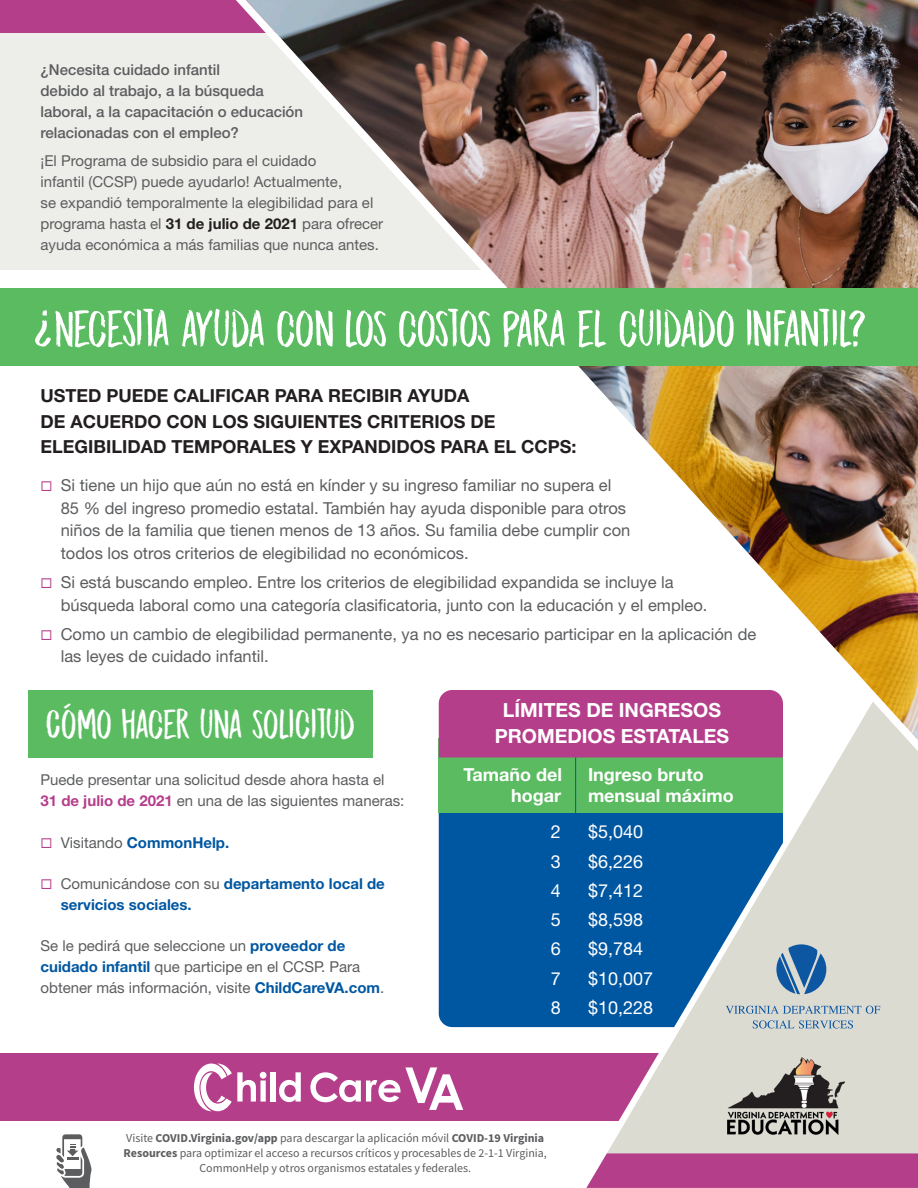
<style>
.page{position:relative;width:918px;height:1188px;background:#fff}
.page>*{position:absolute;margin:0;border:0;box-sizing:border-box;transform-origin:0 0}
.t1{font:52.5px "DK Midnight Chalker";letter-spacing:-.03em;color:#fff}
.t2{font:42px "DK Midnight Chalker";letter-spacing:-.03em;color:#fff}
.t3{font:700 19.5px/25.5px "Helvetica Neue LT Std";color:#fff;text-align:center}
.t4{font:700 18px/25.5px "Helvetica Neue LT Std";color:#231f20}
.t5{font:18px "Helvetica Neue LT Std";color:#fff}
.t6{font:700 18px "Helvetica Neue LT Std";color:#fff}
.t7{font:16.5px/22.5px "Helvetica Neue LT Std";color:#5c5d5f}
.t8{font:15px/21px "Helvetica Neue LT Std";color:#5c5d5f}
.t9{font:500 15px/21px "Helvetica Neue LT Std";color:#5c5d5f}
.t10{font:700 15px/21px "Helvetica Neue LT Std";color:#0057a1}
.t11{font:12px/15px "Source Sans Variable";color:#5c5d5f;text-align:center}
.s1{font-weight:700;color:#231f20}
.s2{font-weight:700;color:#b53e8b}
.s3{font-weight:400;color:#5c5d5f}
.s4{font-weight:700;color:#0057a1}
.s5{font-family:"Source Sans Pro";font-weight:700}
</style>
<div class="page">
<div style="left:0;top:1053px;width:918px;height:67px;background:#b53e8b"></div>
<div style="left:439px;top:813px;width:147px;height:214px;background:#0057a1"></div>
<div style="left:0;top:0;width:321px;height:42px;background:#b53e8b"></div>
<div style="left:0;top:34px;width:568px;height:236px;background:#edede9"></div>
<svg style="left:586px;top:786px;width:332px;height:367px;background:#97aec2"></svg>
<div style="left:439px;top:738px;width:344px;height:75px;background:#5abb60"></div>
<svg style="left:586px;top:1153px;width:332px;height:35px;background:#b7468f"></svg>
<img style="left:225px;top:0;width:693px;height:786px">
<div style="left:0;top:289px;width:918px;height:77px;background:#5abb60"></div>
<div style="left:439px;top:690px;width:344px;height:68px;background:#b53e8b"></div>
<svg style="left:776px;top:944px;width:50px;height:50px;background:#5d8ab4"></svg>
<svg style="left:726px;top:1006px;width:154px;height:8px"></svg>
<svg style="left:753px;top:1020px;width:100px;height:9px"></svg>
<img style="left:727px;top:1058px;width:118px;height:77px">
<div style="left:28px;top:690px;width:345px;height:68px;background:#5abb60"></div>
<svg style="left:56px;top:1134px;width:36px;height:54px"></svg>
<div style="left:270px;top:1072px;width:6px;height:30px;background:#fff"></div>
<svg style="left:279px;top:1072px;width:22px;height:30px"></svg>
<svg style="left:194px;top:1064px;width:72px;height:48px"></svg>
<svg style="left:310px;top:1067px;width:153px;height:43px"></svg>
<hr style="left:575px;top:758px;width:1px;height:59px;background:#0057a1">
<p class="t9" style="left:40px;top:59px;width:264px">¿Necesita cuidado infantil<br>debido al trabajo, a la búsqueda laboral, a la capacitación o educación relacionadas con el empleo?</p>
<p class="t8" style="left:40px;top:150px;width:344px">¡El Programa de subsidio para el cuidado<br>infantil (CCSP) puede ayudarlo! Actualmente,<br>se expandió temporalmente la elegibilidad para el programa hasta el <span class="s1">31 de julio de 2021</span> para ofrecer ayuda económica a más familias que nunca antes.</p>
<p class="t1" style="left:54px;top:300px;width:814px">NECESITA AYUDA CON LOS COSTOS PARA EL CUIDADO INFANTIL?</p>
<p class="t1" style="left:53px;top:357px;width:21px;rotate:-180deg">?</p>
<p class="t4" style="left:40px;top:383px;width:538px">USTED PUEDE CALIFICAR PARA RECIBIR AYUDA<br>DE ACUERDO CON LOS SIGUIENTES CRITERIOS DE<br>ELEGIBILIDAD TEMPORALES Y EXPANDIDOS PARA EL CCPS:</p>
<p class="t7" style="left:61px;top:474px;width:571px">Si tiene un hijo que aún no está en kínder y su ingreso familiar no supera el 85 % del ingreso promedio estatal. También hay ayuda disponible para otros niños de la familia que tienen menos de 13 años. Su familia debe cumplir con todos los otros criterios de elegibilidad no económicos.</p>
<p class="t7" style="left:61px;top:571px;width:648px">Si está buscando empleo. Entre los criterios de elegibilidad expandida se incluye la búsqueda laboral como una categoría clasificatoria, junto con la educación y el empleo.</p>
<p class="t7" style="left:61px;top:623px;width:697px">Como un cambio de elegibilidad permanente, ya no es necesario participar en la aplicación de las leyes de cuidado infantil.</p>
<p class="t2" style="left:45px;top:701px;width:312px">CÓMO HACER UNA SOLICITUD</p>
<p class="t8" style="left:40px;top:769px;width:365px">Puede presentar una solicitud desde ahora hasta el<br><span class="s2">31 de julio de 2021</span> en una de las siguientes maneras:</p>
<p class="t10" style="left:61px;top:832px;width:170px"><span class="s3">Visitando</span> CommonHelp.</p>
<p class="t10" style="left:61px;top:873px;width:326px"><span class="s3">Comunicándose con su</span> departamento local de servicios sociales.</p>
<p class="t8" style="left:40px;top:935px;width:345px">Se le pedirá que seleccione un <span class="s4">proveedor de cuidado infantil</span> que participe en el CCSP. Para obtener más información, visite <span class="s4">ChildCareVA.com</span>.</p>
<p class="t3" style="left:495px;top:697px;width:236px">LÍMITES DE INGRESOS<br>PROMEDIOS ESTATALES</p>
<p class="t6" style="left:464px;top:763px;width:100px">Tamaño del</p>
<p class="t6" style="left:588px;top:763px;width:117px">Ingreso bruto</p>
<p class="t6" style="left:511px;top:784px;width:52px">hogar</p>
<p class="t6" style="left:588px;top:784px;width:147px">mensual máximo</p>
<p class="t5" style="left:551px;top:821px;width:12px">2</p>
<p class="t5" style="left:588px;top:821px;width:57px">$5,040</p>
<p class="t5" style="left:551px;top:851px;width:12px">3</p>
<p class="t5" style="left:588px;top:851px;width:57px">$6,226</p>
<p class="t5" style="left:551px;top:880px;width:12px">4</p>
<p class="t5" style="left:588px;top:880px;width:57px">$7,412</p>
<p class="t5" style="left:551px;top:909px;width:12px">5</p>
<p class="t5" style="left:588px;top:909px;width:57px">$8,598</p>
<p class="t5" style="left:551px;top:938px;width:12px">6</p>
<p class="t5" style="left:588px;top:938px;width:57px">$9,784</p>
<p class="t5" style="left:551px;top:968px;width:12px">7</p>
<p class="t5" style="left:588px;top:968px;width:67px">$10,007</p>
<p class="t5" style="left:551px;top:997px;width:12px">8</p>
<p class="t5" style="left:588px;top:997px;width:67px">$10,228</p>
<p class="t11" style="left:124px;top:1131px;width:425px">Visite <span class="s5">COVID.Virginia.gov/app</span> para descargar la aplicación móvil <span class="s5">COVID-19 Virginia<br>Resources</span> para optimizar el acceso a recursos críticos y procesables de 2-1-1 Virginia,<br>CommonHelp y otros organismos estatales y federales.</p>
</div>
